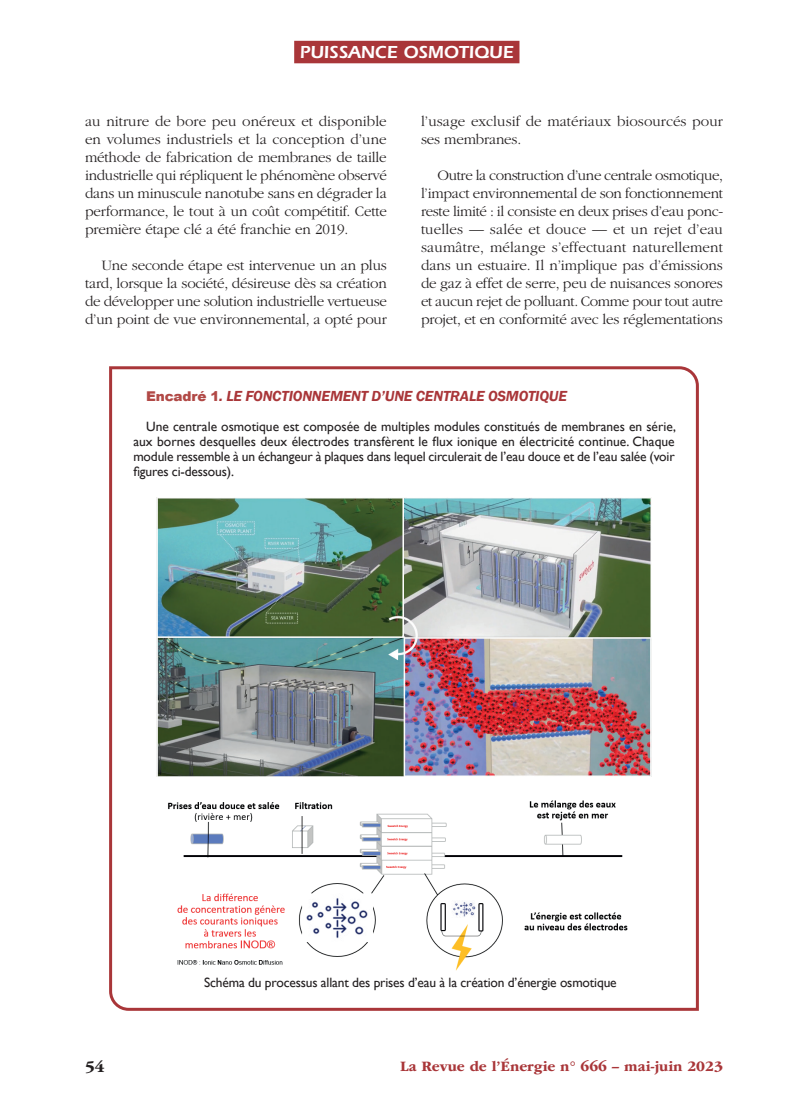
<style>
.page{position:relative;width:808px;height:1106px;background:#fff}
.page>*{position:absolute;margin:0;border:0;box-sizing:border-box;transform-origin:0 0}
.t1{font:600 18px "ITC Eras Std";color:#fff}
.t2{font:700 16.5px "ITC Garamond Std";color:#231f20}
.t3{font:300 15px/18px "ITC Garamond Std";letter-spacing:-.015em;color:#231f20;text-align:justify}
.t4{font:300 15px/18px "ITC Garamond Std";letter-spacing:.005em;color:#231f20}
.t5{font:italic 600 15px "Franklin Gothic";letter-spacing:-.01em;color:#a93639}
.t6{font:700 15px "ITC Garamond Std";color:#a93639}
.t7{font:13.5px/15px "Gill Sans";letter-spacing:-.01em;color:#231f20;text-align:justify}
.s1{font-family:"Arial";font-weight:900;font-style:normal;font-size:13.5px;color:#b14946}
</style>
<div class="page">
<div style="left:294px;top:41px;width:225px;height:22px;background:#a93639"></div>
<img style="left:109px;top:366px;width:590px;height:645px">
<p class="t1" style="left:300px;top:42px;width:215px">PUISSANCE OSMOTIQUE</p>
<p class="t3" style="left:85px;top:112px;width:303px">au nitrure de bore peu onéreux et disponible en volumes industriels et la conception d’une méthode de fabrication de membranes de taille industrielle qui répliquent le phénomène observé dans un minuscule nanotube sans en dégrader la performance, le tout à un coût compétitif. Cette première étape clé a été franchie en 2019.</p>
<p class="t3" style="left:85px;top:256px;width:304px;text-indent:16px">Une seconde étape est intervenue un an plus tard, lorsque la société, désireuse dès sa création de développer une solution industrielle vertueuse d’un point de vue environnemental, a opté pour</p>
<p class="t4" style="left:421px;top:112px;width:303px">l’usage exclusif de matériaux biosourcés pour ses membranes.</p>
<p class="t3" style="left:421px;top:166px;width:304px;text-indent:17px">Outre la construction d’une centrale osmotique, l’impact environnemental de son fonctionnement reste limité : il consiste en deux prises d’eau ponc&shy;tuelles — salée et douce — et un rejet d’eau saumâtre, mélange s’effectuant naturellement dans un estuaire. Il n’implique pas d’émissions de gaz à effet de serre, peu de nuisances sonores et aucun rejet de polluant. Comme pour tout autre projet, et en conformité avec les réglementations</p>
<p class="t5" style="left:146px;top:386px;width:422px"><span class="s1">Encadré 1</span>. LE FONCTIONNEMENT D’UNE CENTRALE OSMOTIQUE</p>
<p class="t7" style="left:133px;top:419px;width:544px;text-indent:13px">Une centrale osmotique est composée de multiples modules constitués de membranes en série, aux bornes desquelles deux électrodes transfèrent le flux ionique en électricité continue. Chaque module ressemble à un échangeur à plaques dans lequel circulerait de l’eau douce et de l’eau salée (voir figures ci-dessous).</p>
<p class="t7" style="left:204px;top:974px;width:414px">Schéma du processus allant des prises d’eau à la création d’énergie osmotique</p>
<p class="t2" style="left:85px;top:1057px;width:21px">54</p>
<p class="t6" style="left:400px;top:1058px;width:324px">La Revue de l’Énergie n° 666 – mai-juin 2023</p>
</div>
